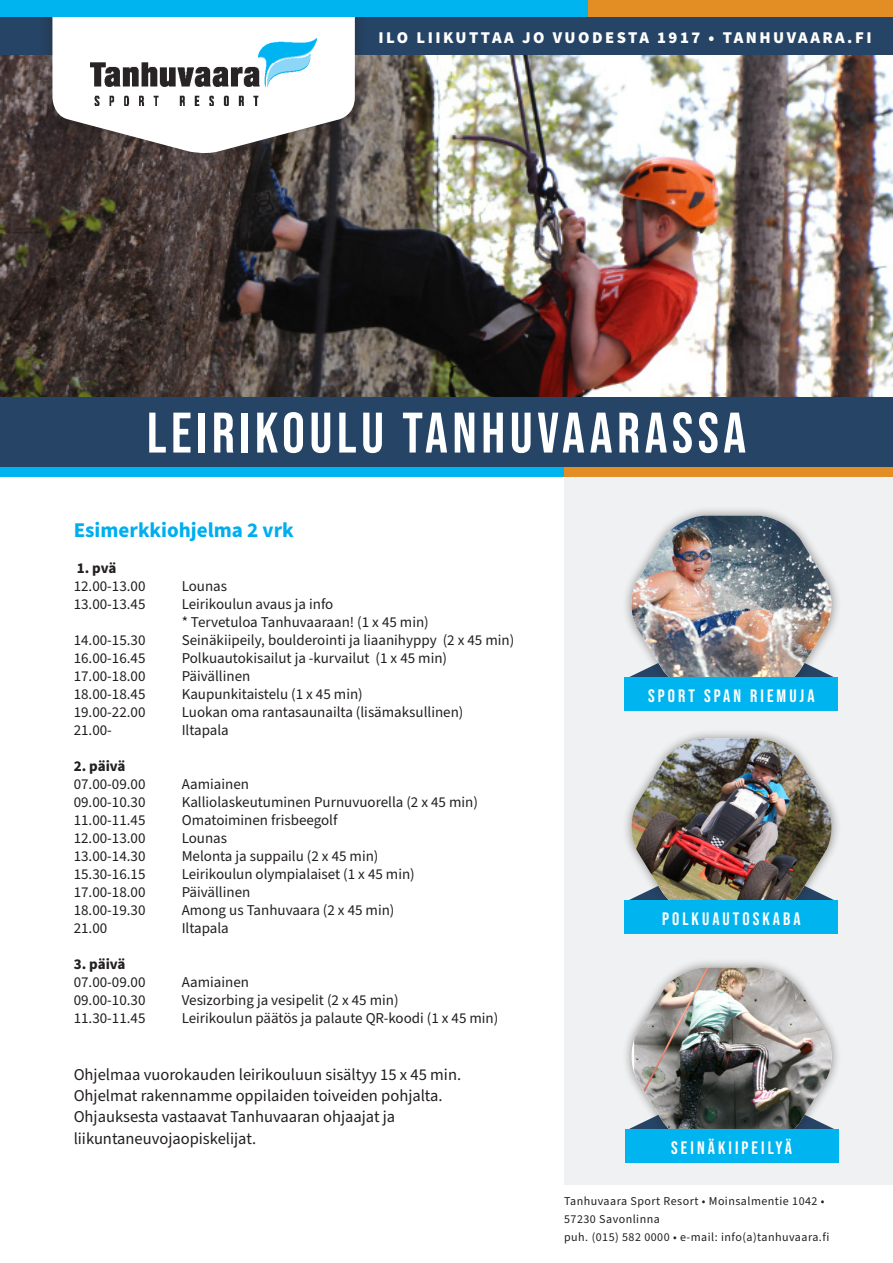
<style>
.page{position:relative;width:893px;height:1263px;background:#fff}
.page>*{position:absolute;margin:0;border:0;box-sizing:border-box;transform-origin:0 0}
.t1{font:57px "Bebas Neue";letter-spacing:.08em;color:#fff}
.t2{font:700 21px "Source Sans Pro";color:#00aeef}
.t3{font:18px "Bebas Neue";letter-spacing:.17em;color:#fff}
.t4{font:16.5px/21.6px "Source Sans Pro";color:#231f20}
.t5{font:900 16.5px "Source Sans Pro";letter-spacing:.15em;color:#fff}
.t6{font:15px "Source Sans Pro";color:#231f20}
.t7{font:700 15px "Source Sans Pro";letter-spacing:-.01em;color:#231f20}
.t8{font:12px/18px "Source Sans Pro";letter-spacing:.04em;color:#231f20}
</style>
<div class="page">
<div style="left:564px;top:472px;width:329px;height:712px;background:#f0f1f2"></div>
<img style="left:0;top:54px;width:893px;height:343px">
<div style="left:0;top:397px;width:893px;height:70px;background:#264466"></div>
<div style="left:0;top:0;width:893px;height:54px;background:#264466"></div>
<div style="left:39px;top:0;width:329px;height:166px;background:#231f20;opacity:.5"></div>
<svg style="left:52px;top:16px;width:303px;height:139px"></svg>
<div style="left:0;top:467px;width:571px;height:10px;background:#00b4ef"></div>
<div style="left:564px;top:467px;width:329px;height:10px;background:#e28e25"></div>
<div style="left:0;top:0;width:593px;height:16px;background:#00b4ef"></div>
<div style="left:588px;top:0;width:305px;height:16px;background:#e28e25"></div>
<div style="left:621px;top:505px;width:221px;height:199px;background:#231f20;opacity:.5"></div>
<svg style="left:626px;top:516px;width:211px;height:162px"></svg>
<img style="left:629px;top:516px;width:205px;height:162px">
<div style="left:625px;top:678px;width:213px;height:33px;background:#00b4ef"></div>
<div style="left:621px;top:728px;width:221px;height:198px;background:#231f20;opacity:.5"></div>
<svg style="left:626px;top:738px;width:211px;height:163px"></svg>
<img style="left:629px;top:738px;width:205px;height:163px">
<div style="left:625px;top:901px;width:213px;height:33px;background:#00b4ef"></div>
<div style="left:621px;top:957px;width:221px;height:198px;background:#231f20;opacity:.5"></div>
<svg style="left:626px;top:967px;width:211px;height:162px"></svg>
<img style="left:634px;top:967px;width:200px;height:162px">
<div style="left:625px;top:1129px;width:213px;height:34px;background:#00b4ef"></div>
<img style="left:91px;top:38px;width:225px;height:67px">
<p class="t5" style="left:379px;top:26px;width:494px">ILO LIIKUTTAA JO VUODESTA 1917 • TANHUVAARA.FI</p>
<p class="t1" style="left:147px;top:400px;width:601px">LEIRIKOULU TANHUVAARASSA</p>
<p class="t2" style="left:74px;top:516px;width:222px">Esimerkkiohjelma 2 vrk</p>
<p class="t7" style="left:77px;top:558px;width:41px">1. pvä</p>
<p class="t6" style="left:74px;top:576px;width:73px">12.00-13.00</p>
<p class="t6" style="left:182px;top:576px;width:47px">Lounas</p>
<p class="t6" style="left:74px;top:594px;width:73px">13.00-13.45</p>
<p class="t6" style="left:182px;top:594px;width:153px">Leirikoulun avaus ja info</p>
<p class="t6" style="left:182px;top:612px;width:249px">* Tervetuloa Tanhuvaaraan! (1 x 45 min)</p>
<p class="t6" style="left:74px;top:630px;width:73px">14.00-15.30</p>
<p class="t6" style="left:182px;top:630px;width:334px">Seinäkiipeily, boulderointi ja liaanihyppy (2 x 45 min)</p>
<p class="t6" style="left:74px;top:648px;width:73px">16.00-16.45</p>
<p class="t6" style="left:182px;top:648px;width:267px">Polkuautokisailut ja -kurvailut (1 x 45 min)</p>
<p class="t6" style="left:74px;top:666px;width:73px">17.00-18.00</p>
<p class="t6" style="left:182px;top:666px;width:70px">Päivällinen</p>
<p class="t6" style="left:74px;top:684px;width:73px">18.00-18.45</p>
<p class="t6" style="left:182px;top:684px;width:183px">Kaupunkitaistelu (1 x 45 min)</p>
<p class="t6" style="left:74px;top:702px;width:73px">19.00-22.00</p>
<p class="t6" style="left:182px;top:702px;width:283px">Luokan oma rantasaunailta (lisämaksullinen)</p>
<p class="t6" style="left:74px;top:720px;width:40px">21.00-</p>
<p class="t6" style="left:182px;top:720px;width:49px">Iltapala</p>
<p class="t7" style="left:74px;top:756px;width:53px">2. päivä</p>
<p class="t6" style="left:74px;top:774px;width:73px">07.00-09.00</p>
<p class="t6" style="left:182px;top:774px;width:69px">Aamiainen</p>
<p class="t6" style="left:74px;top:792px;width:73px">09.00-10.30</p>
<p class="t6" style="left:182px;top:792px;width:298px">Kalliolaskeutuminen Purnuvuorella (2 x 45 min)</p>
<p class="t6" style="left:74px;top:810px;width:73px">11.00-11.45</p>
<p class="t6" style="left:182px;top:810px;width:157px">Omatoiminen frisbeegolf</p>
<p class="t6" style="left:74px;top:828px;width:73px">12.00-13.00</p>
<p class="t6" style="left:182px;top:828px;width:47px">Lounas</p>
<p class="t6" style="left:74px;top:846px;width:73px">13.00-14.30</p>
<p class="t6" style="left:182px;top:846px;width:198px">Melonta ja suppailu (2 x 45 min)</p>
<p class="t6" style="left:74px;top:864px;width:73px">15.30-16.15</p>
<p class="t6" style="left:182px;top:864px;width:235px">Leirikoulun olympialaiset (1 x 45 min)</p>
<p class="t6" style="left:74px;top:882px;width:73px">17.00-18.00</p>
<p class="t6" style="left:182px;top:882px;width:70px">Päivällinen</p>
<p class="t6" style="left:74px;top:900px;width:73px">18.00-19.30</p>
<p class="t6" style="left:182px;top:900px;width:214px">Among us Tanhuvaara (2 x 45 min)</p>
<p class="t6" style="left:74px;top:918px;width:35px">21.00</p>
<p class="t6" style="left:182px;top:918px;width:49px">Iltapala</p>
<p class="t7" style="left:74px;top:954px;width:53px">3. päivä</p>
<p class="t6" style="left:74px;top:972px;width:73px">07.00-09.00</p>
<p class="t6" style="left:182px;top:972px;width:69px">Aamiainen</p>
<p class="t6" style="left:74px;top:990px;width:73px">09.00-10.30</p>
<p class="t6" style="left:182px;top:990px;width:218px">Vesizorbing ja vesipelit (2 x 45 min)</p>
<p class="t6" style="left:74px;top:1008px;width:73px">11.30-11.45</p>
<p class="t6" style="left:182px;top:1008px;width:318px">Leirikoulun päätös ja palaute QR-koodi (1 x 45 min)</p>
<p class="t4" style="left:74px;top:1064px;width:389px">Ohjelmaa vuorokauden leirikouluun sisältyy 15 x 45 min.</p>
<p class="t4" style="left:74px;top:1085px;width:370px">Ohjelmat rakennamme oppilaiden toiveiden pohjalta.</p>
<p class="t4" style="left:74px;top:1106px;width:323px">Ohjauksesta vastaavat Tanhuvaaran ohjaajat ja liikuntaneuvojaopiskelijat.</p>
<p class="t3" style="left:648px;top:685px;width:168px">SPORT SPAN RIEMUJA</p>
<p class="t3" style="left:662px;top:908px;width:140px">POLKUAUTOSKABA</p>
<p class="t3" style="left:671px;top:1137px;width:122px">SEINÄKIIPEILYÄ</p>
<p class="t8" style="left:564px;top:1193px;width:267px">Tanhuvaara Sport Resort • Moinsalmentie 1042 •<br>57230 Savonlinna<br>puh. (015) 582 0000 • e-mail: info(a)tanhuvaara.fi</p>
</div>
